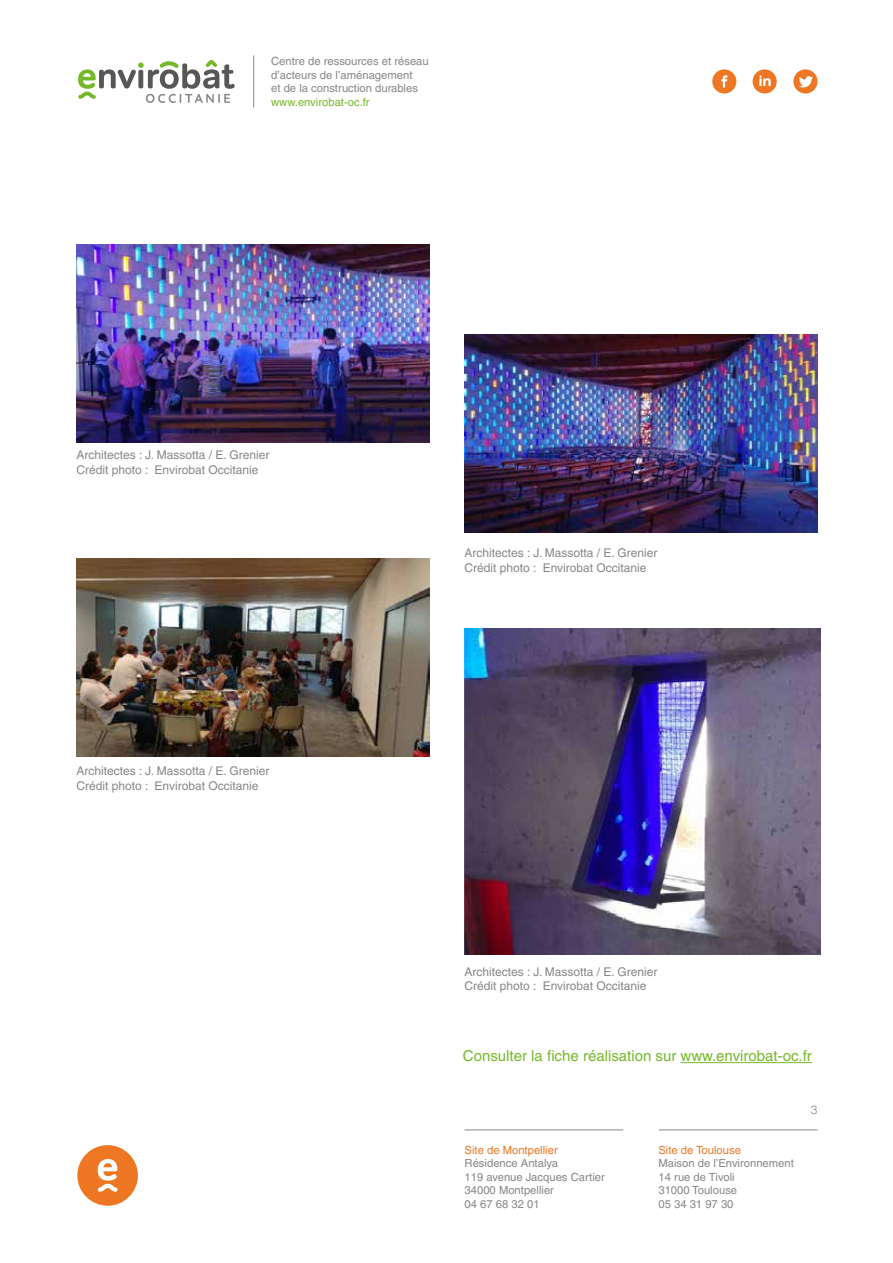
<style>
.page{position:relative;width:893px;height:1263px;background:#fff}
.page>*{position:absolute;margin:0;border:0;box-sizing:border-box;transform-origin:0 0}
.t1{font:15px "Helvetica";color:#76b82a}
.t2{font:12px/14.4px "Helvetica";color:#878787}
.t3{font:300 12px "Helvetica";color:#878787}
.t4{font:11.25px/13.5px "Helvetica";color:#878787}
.t5{font:11.25px "Helvetica";color:#ee7723}
.t6{font:11.25px "Helvetica";color:#76b82a}
</style>
<div class="page">
<hr style="left:465px;top:1129px;width:158px;height:1px;background:#878787">
<hr style="left:659px;top:1129px;width:158px;height:1px;background:#878787">
<hr style="left:253px;top:55px;width:1px;height:52px;background:#878787">
<svg style="left:78px;top:60px;width:157px;height:43px"></svg>
<svg style="left:77px;top:1145px;width:61px;height:61px"></svg>
<svg style="left:712px;top:69px;width:24px;height:24px"></svg>
<svg style="left:753px;top:69px;width:24px;height:24px"></svg>
<svg style="left:793px;top:69px;width:24px;height:24px"></svg>
<img style="left:76px;top:558px;width:354px;height:199px">
<img style="left:77px;top:244px;width:352px;height:199px">
<img style="left:465px;top:334px;width:353px;height:199px">
<img style="left:465px;top:629px;width:355px;height:325px">
<hr style="left:680px;top:1062px;width:132px;height:1px;background:#76b82a">
<p class="t4" style="left:271px;top:55px;width:159px">Centre de ressources et réseau d’acteurs de l’aménagement<br>et de la construction durables</p>
<p class="t6" style="left:271px;top:95px;width:100px">www.envirobat-oc.fr</p>
<p class="t2" style="left:77px;top:448px;width:195px">Architectes : J. Massotta / E. Grenier<br>Crédit photo : Envirobat Occitanie</p>
<p class="t2" style="left:77px;top:764px;width:195px">Architectes : J. Massotta / E. Grenier<br>Crédit photo : Envirobat Occitanie</p>
<p class="t2" style="left:465px;top:546px;width:195px">Architectes : J. Massotta / E. Grenier<br>Crédit photo : Envirobat Occitanie</p>
<p class="t2" style="left:465px;top:964px;width:195px">Architectes : J. Massotta / E. Grenier<br>Crédit photo : Envirobat Occitanie</p>
<p class="t1" style="left:463px;top:1047px;width:350px">Consulter la fiche réalisation sur www.envirobat-oc.fr</p>
<p class="t5" style="left:465px;top:1143px;width:95px">Site de Montpellier</p>
<p class="t4" style="left:465px;top:1156px;width:142px">Résidence Antalya<br>119 avenue Jacques Cartier<br>34000 Montpellier<br>04 67 68 32 01</p>
<p class="t5" style="left:658px;top:1143px;width:84px">Site de Toulouse</p>
<p class="t4" style="left:658px;top:1156px;width:137px">Maison de l’Environnement<br>14 rue de Tivoli<br>31000 Toulouse<br>05 34 31 97 30</p>
<p class="t3" style="left:811px;top:1102px;width:8px">3</p>
</div>
